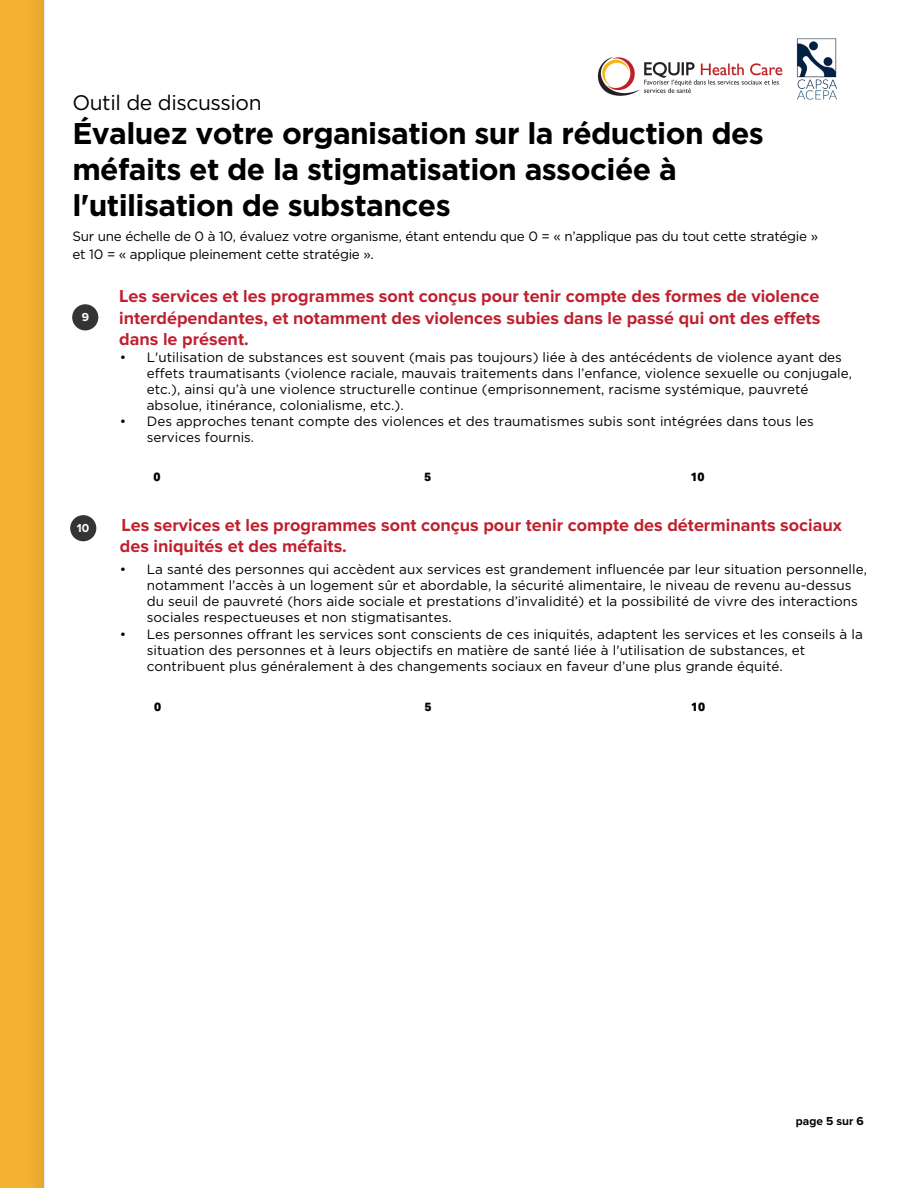
<style>
.page{position:relative;width:918px;height:1188px;background:#fff}
.page>*{position:absolute;margin:0;border:0;box-sizing:border-box;transform-origin:0 0}
.t1{font:700 30px/36.5px "Gotham";letter-spacing:-.02em;color:#000}
.t2{font:21px "Gotham";letter-spacing:-.02em;color:#000}
.t3{font:700 18px/21.6px "Proxima Nova";color:#bf1f2e}
.t4{font:13.5px/16.2px "Gotham";color:#000}
.t5{font:13.5px/18px "Gotham";letter-spacing:-.02em;color:#000}
.t6{font:700 12px "Proxima Nova";color:#000}
.t7{font:800 12px "Aktiv Grotesk";color:#000}
.t8{font:700 12px "Proxima Nova";color:#fff}
</style>
<div class="page">
<div style="left:0;top:0;width:44px;height:1188px;background:#f5b333"></div>
<img style="left:597px;top:57px;width:186px;height:39px">
<img style="left:796px;top:38px;width:41px;height:62px">
<div style="left:70px;top:515px;width:26px;height:26px;background:#343433;border-radius:50%"></div>
<div style="left:72px;top:304px;width:26px;height:26px;background:#343433;border-radius:50%"></div>
<h2 class="t2" style="left:72px;top:89px;width:191px">Outil de discussion</h2>
<h1 class="t1" style="left:72px;top:115px;width:693px">Évaluez votre organisation sur la réduction des méfaits et de la stigmatisation associée à l'utilisation de substances</h1>
<p class="t5" style="left:72px;top:227px;width:747px">Sur une échelle de 0 à 10, évaluez votre organisme, étant entendu que 0 = « n’applique pas du tout cette stratégie » et 10 = « applique pleinement cette stratégie ».</p>
<p class="t8" style="left:82px;top:310px;width:9px">9</p>
<p class="t8" style="left:77px;top:521px;width:14px">10</p>
<h3 class="t3" style="left:119px;top:286px;width:703px;text-align:justify">Les services et les programmes sont conçus pour tenir compte des formes de violence interdépendantes, et notamment des violences subies dans le passé qui ont des effets dans le présent.</h3>
<p class="t4" style="left:147px;top:348px;width:707px;text-indent:-27px">• L'utilisation de substances est souvent (mais pas toujours) liée à des antécédents de violence ayant des effets traumatisants (violence raciale, mauvais traitements dans l’enfance, violence sexuelle ou conjugale, etc.), ainsi qu’à une violence structurelle continue (emprisonnement, racisme systémique, pauvreté absolue, itinérance, colonialisme, etc.).</p>
<p class="t4" style="left:147px;top:413px;width:669px;text-indent:-27px">• Des approches tenant compte des violences et des traumatismes subis sont intégrées dans tous les services fournis.</p>
<p class="t7" style="left:154px;top:469px;width:9px">0</p>
<p class="t7" style="left:424px;top:469px;width:9px">5</p>
<p class="t7" style="left:690px;top:469px;width:16px">10</p>
<h3 class="t3" style="left:120px;top:514px;width:724px">Les services et les programmes sont conçus pour tenir compte des déterminants sociaux des iniquités et des méfaits.</h3>
<p class="t4" style="left:147px;top:561px;width:722px;text-indent:-27px">• La santé des personnes qui accèdent aux services est grandement influencée par leur situation personnelle, notamment l’accès à un logement sûr et abordable, la sécurité alimentaire, le niveau de revenu au-dessus du seuil de pauvreté (hors aide sociale et prestations d’invalidité) et la possibilité de vivre des interactions sociales respectueuses et non stigmatisantes.</p>
<p class="t4" style="left:147px;top:625px;width:717px;text-indent:-27px">• Les personnes offrant les services sont conscients de ces iniquités, adaptent les services et les conseils à la situation des personnes et à leurs objectifs en matière de santé liée à l'utilisation de substances, et contribuent plus généralement à des changements sociaux en faveur d’une plus grande équité.</p>
<p class="t7" style="left:154px;top:699px;width:9px">0</p>
<p class="t7" style="left:425px;top:699px;width:9px">5</p>
<p class="t7" style="left:691px;top:699px;width:16px">10</p>
<p class="t6" style="left:796px;top:1114px;width:69px">page 5 sur 6</p>
</div>
